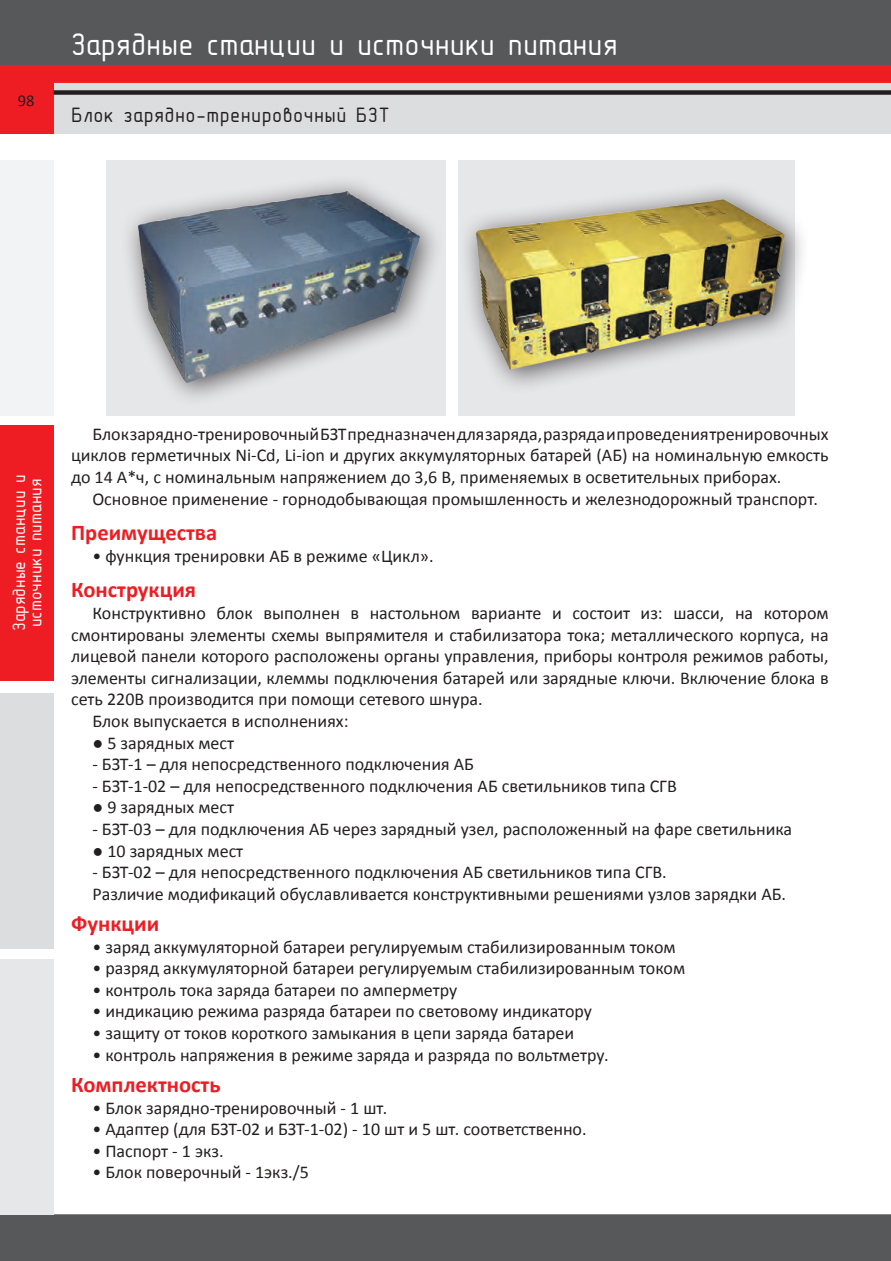
<style>
.page{position:relative;width:891px;height:1261px;background:#fff}
.page>*{position:absolute;margin:0;border:0;box-sizing:border-box;transform-origin:0 0}
.t1{font:31.5px "GOST 2.304 81 type B";color:#fff}
.Подзаголовок{font:700 22.5px "Calibri";color:#ee1d23}
.Заголовок{font:21px "GOST 2.304 81 type B";letter-spacing:.02em;color:#231f20}
.Общий_текст{font:18px/21.6px "Calibri";color:#231f20;text-align:justify}
.t2{font:18px/16.5px "GOST 2.304 81 type B";color:#fff}
.t3{font:16.5px "Calibri";color:#231f20}
</style>
<div class="page">
<div style="left:0;top:0;width:890px;height:66px;background:#57585a"></div>
<div style="left:0;top:66px;width:890px;height:17px;background:#ee1d23"></div>
<div style="left:54px;top:83px;width:836px;height:51px;background:#dcdddf"></div>
<div style="left:0;top:66px;width:54px;height:68px;background:#ee1d23"></div>
<div style="left:54px;top:90px;width:836px;height:5px;background:#231f20"></div>
<div style="left:0;top:160px;width:54px;height:255px;background:#f2f3f4"></div>
<div style="left:0;top:693px;width:54px;height:256px;background:#dcdddf"></div>
<div style="left:0;top:959px;width:54px;height:256px;background:#e6e7e9"></div>
<div style="left:0;top:425px;width:53px;height:255px;background:#ee1d23"></div>
<div style="left:106px;top:160px;width:339px;height:255px;background:#e6e7e9"></div>
<div style="left:458px;top:160px;width:336px;height:255px;background:#e6e7e9"></div>
<div style="left:120px;top:174px;width:325px;height:234px;background:#231f20;opacity:.75"></div>
<img style="left:138px;top:192px;width:281px;height:190px">
<div style="left:457px;top:181px;width:353px;height:214px;background:#231f20;opacity:.75"></div>
<img style="left:475px;top:197px;width:309px;height:176px">
<div style="left:0;top:1214px;width:891px;height:47px;background:#57585a"></div>
<p class="t3" style="left:18px;top:90px;width:18px">98</p>
<h1 class="t1" style="left:71px;top:27px;width:548px">Зарядные станции и источники питания</h1>
<p class="Заголовок" style="left:71px;top:103px;width:320px">Блок зарядно-тренировочный БЗТ</p>
<p class="t2" style="left:11px;top:631px;width:158px;rotate:-90deg">Зарядные станции и источники питания</p>
<p class="Общий_текст" style="left:71px;top:423px;width:758px;text-indent:21px">Блок зарядно-тренировочный БЗТ предназначен для заряда, разряда и проведения тренировочных циклов герметичных Ni-Cd, Li-ion и других аккумуляторных батарей (АБ) на номинальную емкость до 14 А*ч, с номинальным напряжением до 3,6 В, применяемых в осветительных приборах.</p>
<p class="Общий_текст" style="left:92px;top:488px;width:727px">Основное применение - горнодобывающая промышленность и железнодорожный транспорт.</p>
<p class="Подзаголовок" style="left:71px;top:518px;width:147px">Преимущества</p>
<p class="Общий_текст" style="left:92px;top:545px;width:342px">• функция тренировки АБ в режиме «Цикл».</p>
<p class="Подзаголовок" style="left:71px;top:575px;width:126px">Конструкция</p>
<p class="Общий_текст" style="left:71px;top:602px;width:758px;text-indent:21px">Конструктивно блок выполнен в настольном варианте и состоит из: шасси, на котором смонтированы элементы схемы выпрямителя и стабилизатора тока; металлического корпуса, на лицевой панели которого расположены органы управления, приборы контроля режимов работы, элементы сигнализации, клеммы подключения батарей или зарядные ключи. Включение блока в сеть 220В производится при помощи сетевого шнура.</p>
<p class="Общий_текст" style="left:92px;top:710px;width:257px">Блок выпускается в исполнениях:</p>
<p class="Общий_текст" style="left:92px;top:732px;width:143px">● 5 зарядных мест</p>
<p class="Общий_текст" style="left:92px;top:753px;width:383px">- БЗТ-1 – для непосредственного подключения АБ</p>
<p class="Общий_текст" style="left:92px;top:775px;width:585px">- БЗТ-1-02 – для непосредственного подключения АБ светильников типа СГВ</p>
<p class="Общий_текст" style="left:92px;top:797px;width:143px">● 9 зарядных мест</p>
<p class="Общий_текст" style="left:92px;top:818px;width:701px">- БЗТ-03 – для подключения АБ через зарядный узел, расположенный на фаре светильника</p>
<p class="Общий_текст" style="left:92px;top:840px;width:152px">● 10 зарядных мест</p>
<p class="Общий_текст" style="left:92px;top:861px;width:575px">- БЗТ-02 – для непосредственного подключения АБ светильников типа СГВ.</p>
<p class="Общий_текст" style="left:92px;top:883px;width:694px">Различие модификаций обуславливается конструктивными решениями узлов зарядки АБ.</p>
<p class="Подзаголовок" style="left:71px;top:909px;width:90px">Функции</p>
<p class="Общий_текст" style="left:92px;top:936px;width:584px">• заряд аккумуляторной батареи регулируемым стабилизированным током</p>
<p class="Общий_текст" style="left:92px;top:957px;width:594px">• разряд аккумуляторной батареи регулируемым стабилизированным током</p>
<p class="Общий_текст" style="left:92px;top:979px;width:366px">• контроль тока заряда батареи по амперметру</p>
<p class="Общий_текст" style="left:92px;top:1001px;width:501px">• индикацию режима разряда батареи по световому индикатору</p>
<p class="Общий_текст" style="left:92px;top:1022px;width:483px">• защиту от токов короткого замыкания в цепи заряда батареи</p>
<p class="Общий_текст" style="left:92px;top:1044px;width:517px">• контроль напряжения в режиме заряда и разряда по вольтметру.</p>
<p class="Подзаголовок" style="left:71px;top:1070px;width:151px">Комплектность</p>
<p class="Общий_текст" style="left:92px;top:1097px;width:296px">• Блок зарядно-тренировочный - 1 шт.</p>
<p class="Общий_текст" style="left:92px;top:1118px;width:495px">• Адаптер (для БЗТ-02 и БЗТ-1-02) - 10 шт и 5 шт. соответственно.</p>
<p class="Общий_текст" style="left:92px;top:1140px;width:133px">• Паспорт - 1 экз.</p>
<p class="Общий_текст" style="left:92px;top:1161px;width:218px">• Блок поверочный - 1экз./5</p>
</div>
